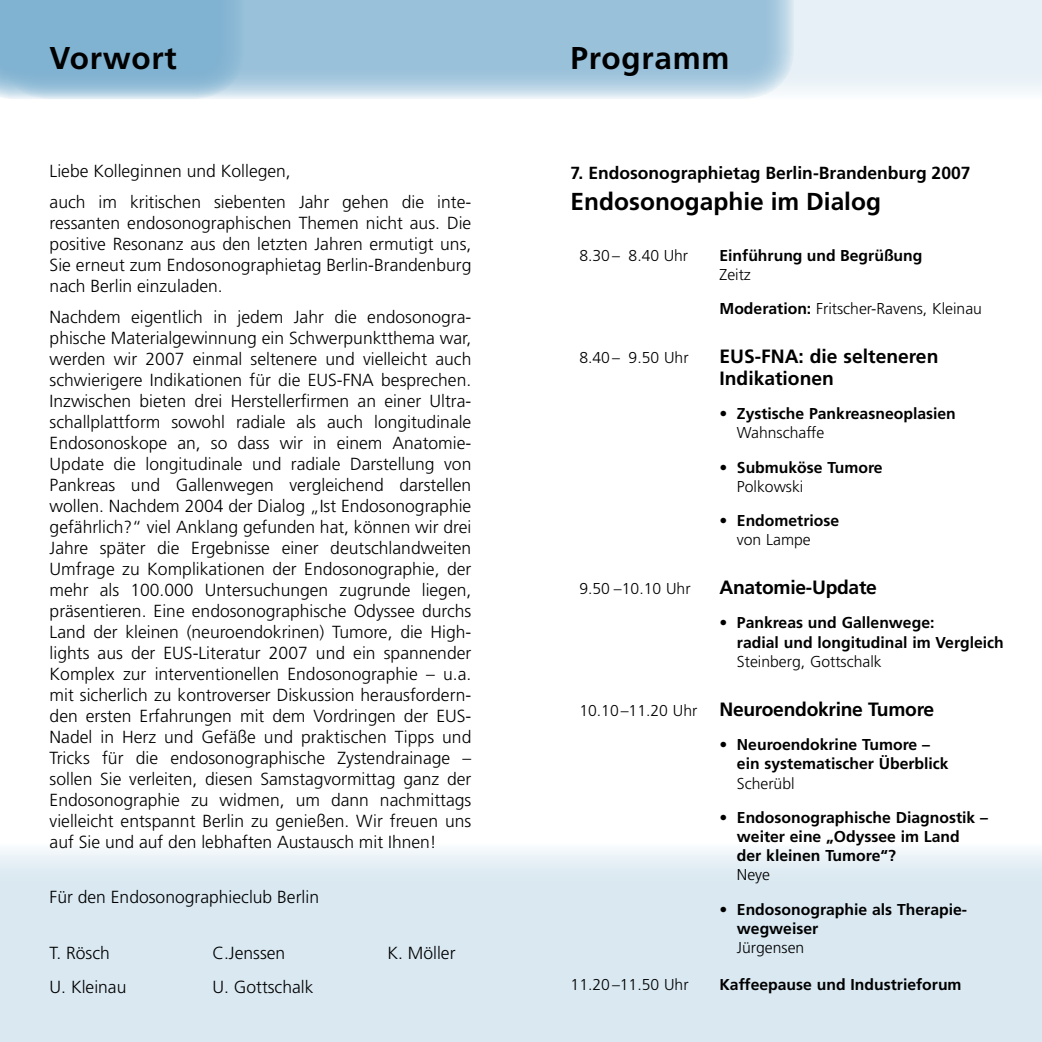
<style>
.page{position:relative;width:1042px;height:1042px;background:#fff}
.page>*{position:absolute;margin:0;border:0;box-sizing:border-box;transform-origin:0 0}
.t1{font:700 31.5px "Frutiger";letter-spacing:.025em;color:#000}
.t2{font:700 24.5px "Frutiger";color:#000}
.t3{font:700 19.25px/21.7px "Frutiger";letter-spacing:-.015em;color:#000}
.t4{font:300 17.5px/21px "Frutiger";color:#000;text-align:justify}
.t5{font:700 17.5px "Frutiger";color:#000}
.t6{font:700 15.75px/19.2px "Frutiger";color:#000}
.t7{font:300 15.75px/34.1px "Frutiger";color:#000}
.s1{color:#fff}
.s2{font-weight:700}
.s3{font-weight:300}
.s4{font-weight:300;font-size:15.75px}
</style>
<div class="page">
<div style="left:794px;top:0;width:248px;height:92px;background:#e6f0f6"></div>
<svg style="left:244px;top:0;width:550px;height:99px;background:#a4c7dd"></svg>
<svg style="left:0;top:0;width:244px;height:99px;background:#8ab7d4"></svg>
<div style="left:0;top:843px;width:1042px;height:199px;background:#d9e8f1"></div>
<h1 class="t1" style="left:50px;top:40px;width:129px">Vorwort</h1>
<h1 class="t1" style="left:570px;top:40px;width:160px">Programm</h1>
<p class="t4" style="left:50px;top:156px;width:423px;line-height:31px">Liebe Kolleginnen und Kollegen,<br>auch im kritischen siebenten Jahr gehen die inte-</p>
<p class="t4" style="left:50px;top:212px;width:423px">ressanten endosonographischen Themen nicht aus. Die positive Resonanz aus den letzten Jahren ermutigt uns, Sie erneut zum Endosonographietag Berlin-Brandenburg nach Berlin einzuladen.</p>
<p class="t4" style="left:50px;top:306px;width:423px">Nachdem eigentlich in jedem Jahr die endosonogra&shy;phische Materialgewinnung ein Schwerpunktthema war, werden wir 2007 einmal seltenere und vielleicht auch schwierigere Indikationen für die EUS-FNA besprechen.<br>Inzwischen bieten drei Herstellerfirmen an einer Ultra&shy;schallplattform sowohl radiale als auch longitudinale Endosonoskope an, so dass wir in einem Anatomie-Update die longitudinale und radiale Darstellung von Pankreas und Gallenwegen vergleichend darstellen wollen. Nachdem 2004 der Dialog „Ist Endosonographie gefährlich?“ viel Anklang gefunden hat, können wir drei Jahre später die Ergebnisse einer deutschlandweiten Umfrage zu Komplikationen der Endosonographie, der mehr als 100.000 Untersuchungen zugrunde liegen, präsentieren. Eine endosonographische Odyssee durchs Land der kleinen (neuroendokrinen) Tumore, die High&shy;lights aus der EUS-Literatur 2007 und ein spannender Komplex zur interventionellen Endosonographie – u.a. mit sicherlich zu kontroverser Diskussion herausfordern&shy;den ersten Erfahrungen mit dem Vordringen der EUS-Nadel in Herz und Gefäße und praktischen Tipps und Tricks für die endosonographische Zystendrainage – sollen Sie verleiten, diesen Samstagvormittag ganz der Endosonographie zu widmen, um dann nachmittags vielleicht entspannt Berlin zu genießen. Wir freuen uns auf Sie und auf den lebhaften Austausch mit Ihnen!</p>
<p class="t4" style="left:50px;top:887px;width:271px">Für den Endosonographieclub Berlin</p>
<p class="t4" style="left:50px;top:942px;width:62px">T. Rösch</p>
<p class="t4" style="left:212px;top:942px;width:74px">C.Jenssen</p>
<p class="t4" style="left:387px;top:942px;width:70px">K. Möller</p>
<p class="t4" style="left:50px;top:976px;width:78px">U. Kleinau</p>
<p class="t4" style="left:212px;top:976px;width:103px">U. Gottschalk</p>
<p class="t5" style="left:570px;top:162px;width:401px">7. Endosonographietag Berlin-Brandenburg 2007</p>
<h2 class="t2" style="left:570px;top:187px;width:312px">Endosonogaphie im Dialog</h2>
<p class="t7" style="left:570px;top:239px;width:119px"><span class="s1">0</span>8.30–<span class="s1">0</span>8.40 Uhr</p>
<p class="t6" style="left:719px;top:246px;width:204px">Einführung und Begrüßung</p>
<p class="t7" style="left:719px;top:258px;width:264px">Zeitz<br><span class="s2">Moderation:</span> Fritscher-Ravens, Kleinau</p>
<p class="t7" style="left:570px;top:341px;width:119px"><span class="s1">0</span>8.40–<span class="s1">0</span>9.50 Uhr</p>
<p class="t3" style="left:719px;top:345px;width:220px">EUS-FNA: die selteneren<br>Indikationen</p>
<p class="t6" style="left:737px;top:404px;width:220px;text-indent:-17px"><span class="s3">•</span> Zystische Pankreasneoplasien<br><span class="s3">Wahnschaffe</span></p>
<p class="t6" style="left:737px;top:457px;width:147px;text-indent:-17px"><span class="s3">•</span> Submuköse Tumore<br><span class="s3">Polkowski</span></p>
<p class="t6" style="left:737px;top:511px;width:104px;text-indent:-17px"><span class="s3">•</span> Endometriose <span class="s3">von Lampe</span></p>
<p class="t7" style="left:570px;top:572px;width:121px"><span class="s1">0</span>9.50 –10.10 Uhr</p>
<p class="t3" style="left:719px;top:576px;width:159px">Anatomie-Update</p>
<p class="t6" style="left:737px;top:613px;width:268px;text-indent:-17px"><span class="s3">•</span> Pankreas und Gallenwege:<br>radial und longitudinal im Vergleich</p>
<p class="t7" style="left:737px;top:644px;width:146px">Steinberg, Gottschalk</p>
<p class="t3" style="left:579px;top:698px;width:356px"><span class="s4">10.10–11.20 Uhr</span> Neuroendokrine Tumore</p>
<p class="t6" style="left:737px;top:735px;width:213px;text-indent:-17px"><span class="s3">•</span> Neuroendokrine Tumore – ein systematischer Überblick</p>
<p class="t7" style="left:737px;top:766px;width:59px">Scherübl</p>
<p class="t6" style="left:737px;top:807px;width:253px;text-indent:-17px"><span class="s3">•</span> Endosonographische Diagnostik – weiter eine „Odyssee im Land der kleinen Tumore“?</p>
<p class="t7" style="left:737px;top:858px;width:35px">Neye</p>
<p class="t6" style="left:737px;top:899px;width:232px;text-indent:-17px"><span class="s3">•</span> Endosonographie als Therapie&shy;wegweiser</p>
<p class="t7" style="left:737px;top:931px;width:69px">Jürgensen</p>
<p class="t7" style="left:570px;top:967px;width:119px">11.20–11.50 Uhr</p>
<p class="t6" style="left:719px;top:974px;width:244px">Kaffeepause und Industrieforum</p>
</div>
